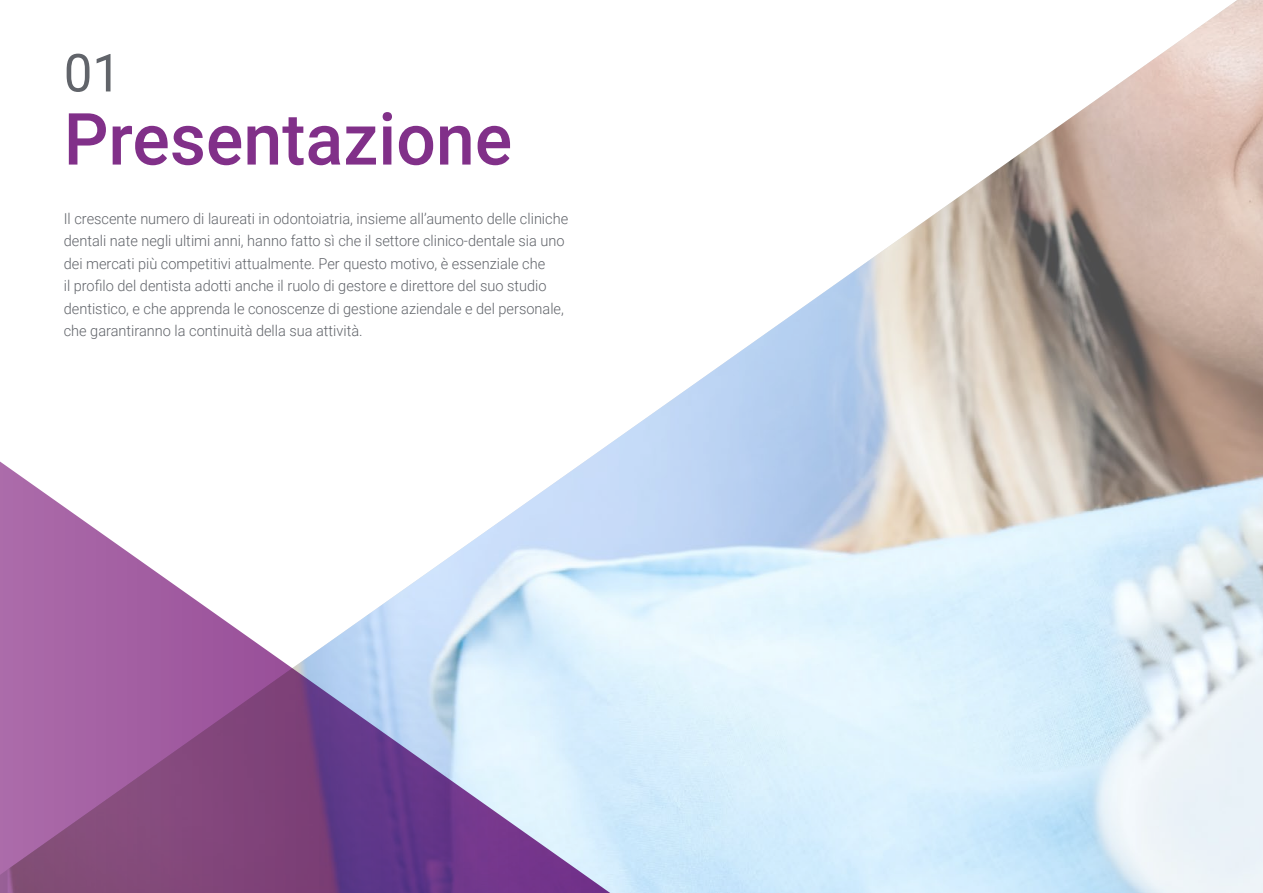
<style>
.page{position:relative;width:1263px;height:893px;background:#fff}
.page>*{position:absolute;margin:0;border:0;box-sizing:border-box;transform-origin:0 0}
.t1{font:500 72px "Roboto";color:#813089}
.t2{font:52.5px "Roboto";color:#61646a}
.t3{font:300 15px/22.5px "Roboto";color:#61646a}
</style>
<div class="page">
<img style="left:607px;top:0;width:656px;height:893px">
<svg style="left:0;top:446px;width:640px;height:447px"></svg>
<h2 class="t2" style="left:64px;top:36px;width:59px">01</h2>
<h1 class="t1" style="left:64px;top:89px;width:450px">Presentazione</h1>
<p class="t3" style="left:64px;top:207px;width:506px">Il crescente numero di laureati in odontoiatria, insieme all’aumento delle cliniche dentali nate negli ultimi anni, hanno fatto sì che il settore clinico-dentale sia uno dei mercati più competitivi attualmente. Per questo motivo, è essenziale che<br>il profilo del dentista adotti anche il ruolo di gestore e direttore del suo studio dentistico, e che apprenda le conoscenze di gestione aziendale e del personale, che garantiranno la continuità della sua attività.</p>
</div>
